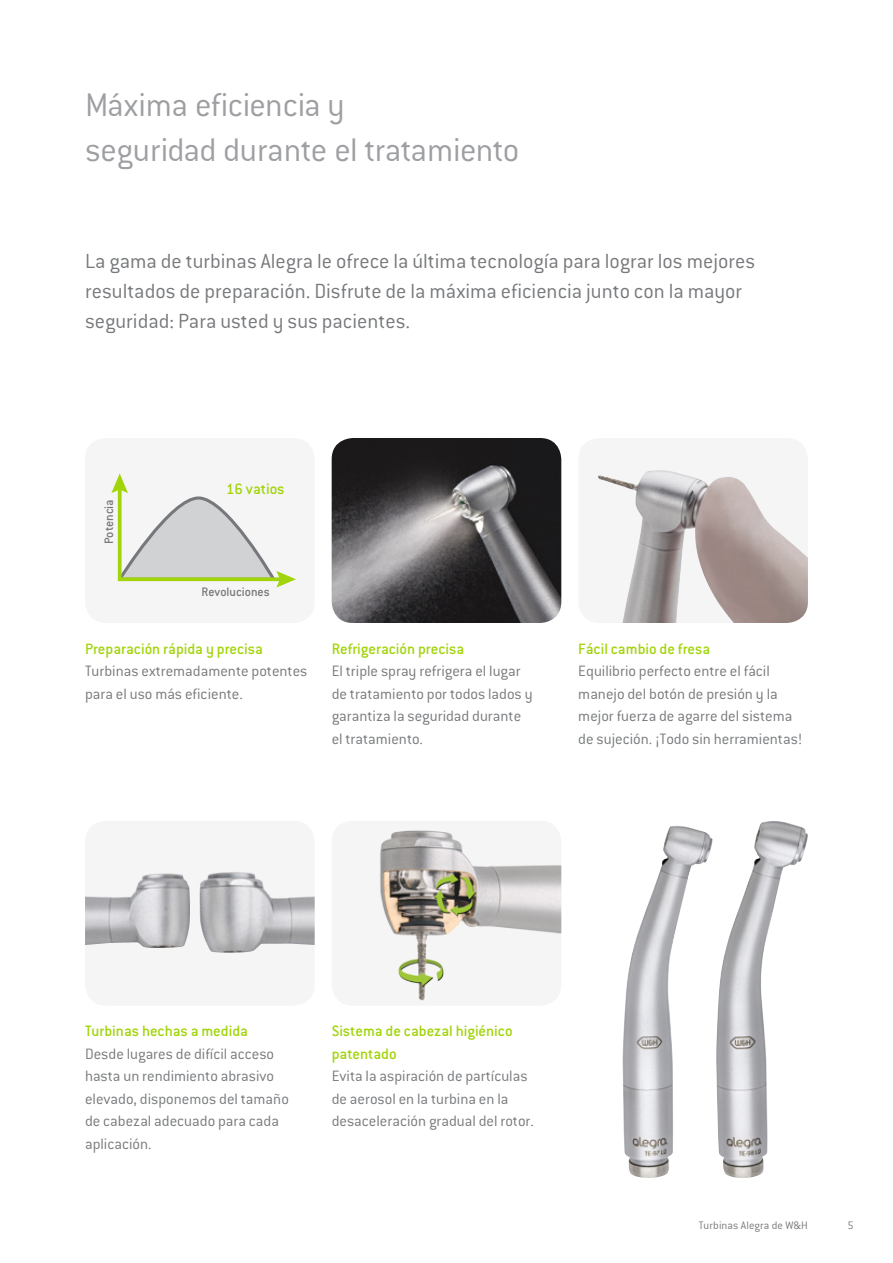
<style>
.page{position:relative;width:893px;height:1263px;background:#fff}
.page>*{position:absolute;margin:0;border:0;box-sizing:border-box;transform-origin:0 0}
.t1{font:300 36px/45px "Conduit ITC Pro";letter-spacing:-.015em;color:#9d9fa2}
.t2{font:300 22.5px/30px "Conduit ITC Pro";color:#76787b}
.t3{font:300 16.5px/22.5px "Conduit ITC Pro";color:#76787b}
.t4{font:500 16.5px/22.5px "Conduit ITC Pro";color:#a2d40a}
.t5{font:500 13.5px "Conduit ITC Pro";color:#76787b}
.t6{font:300 12px "Conduit ITC Pro";letter-spacing:.01em;color:#76787b}
</style>
<div class="page">
<img style="left:332px;top:438px;width:229px;height:185px">
<div style="left:85px;top:438px;width:230px;height:185px;background:#f5f5f6;border-radius:21px"></div>
<svg style="left:111px;top:473px;width:185px;height:114px"></svg>
<div style="left:578px;top:438px;width:230px;height:185px;background:#f5f5f6;border-radius:21px"></div>
<img style="left:598px;top:470px;width:210px;height:153px">
<div style="left:85px;top:821px;width:230px;height:185px;background:#f5f5f6;border-radius:21px"></div>
<img style="left:622px;top:826px;width:91px;height:352px">
<img style="left:716px;top:821px;width:92px;height:357px">
<div style="left:332px;top:821px;width:229px;height:185px;background:#f5f5f6;border-radius:21px"></div>
<img style="left:380px;top:830px;width:181px;height:171px">
<img style="left:85px;top:873px;width:105px;height:75px">
<img style="left:199px;top:872px;width:116px;height:81px">
<h1 class="t1" style="left:85px;top:83px;width:436px">Máxima eficiencia y<br>seguridad durante el tratamiento</h1>
<h2 class="t2" style="left:85px;top:247px;width:672px">La gama de turbinas Alegra le ofrece la última tecnología para lograr los mejores resultados de preparación. Disfrute de la máxima eficiencia junto con la mayor seguridad: Para usted y sus pacientes.</h2>
<p class="t5" style="left:101px;top:544px;width:46px;rotate:-90deg">Potencia</p>
<p class="t4" style="left:226px;top:477px;width:60px">16 vatios</p>
<p class="t5" style="left:202px;top:584px;width:70px">Revoluciones</p>
<p class="t4" style="left:85px;top:637px;width:179px">Preparación rápida y precisa</p>
<p class="t3" style="left:85px;top:660px;width:224px">Turbinas extremadamente potentes para el uso más eficiente.</p>
<p class="t4" style="left:332px;top:637px;width:134px">Refrigeración precisa</p>
<p class="t3" style="left:332px;top:660px;width:202px">El triple spray refrigera el lugar de tratamiento por todos lados y garantiza la seguridad durante el tratamiento.</p>
<p class="t4" style="left:578px;top:637px;width:133px">Fácil cambio de fresa</p>
<p class="t3" style="left:578px;top:660px;width:226px">Equilibrio perfecto entre el fácil manejo del botón de presión y la mejor fuerza de agarre del sistema de sujeción. ¡Todo sin herramientas!</p>
<p class="t4" style="left:85px;top:1020px;width:165px">Turbinas hechas a medida</p>
<p class="t3" style="left:85px;top:1043px;width:205px">Desde lugares de difícil acceso hasta un rendimiento abrasivo elevado, disponemos del tamaño de cabezal adecuado para cada aplicación.</p>
<p class="t4" style="left:332px;top:1020px;width:182px">Sistema de cabezal higiénico patentado</p>
<p class="t3" style="left:332px;top:1065px;width:204px">Evita la aspiración de partículas de aerosol en la turbina en la desaceleración gradual del rotor.</p>
<p class="t6" style="left:699px;top:1218px;width:111px">Turbinas Alegra de W&amp;H</p>
<p class="t6" style="left:847px;top:1218px;width:8px">5</p>
</div>
